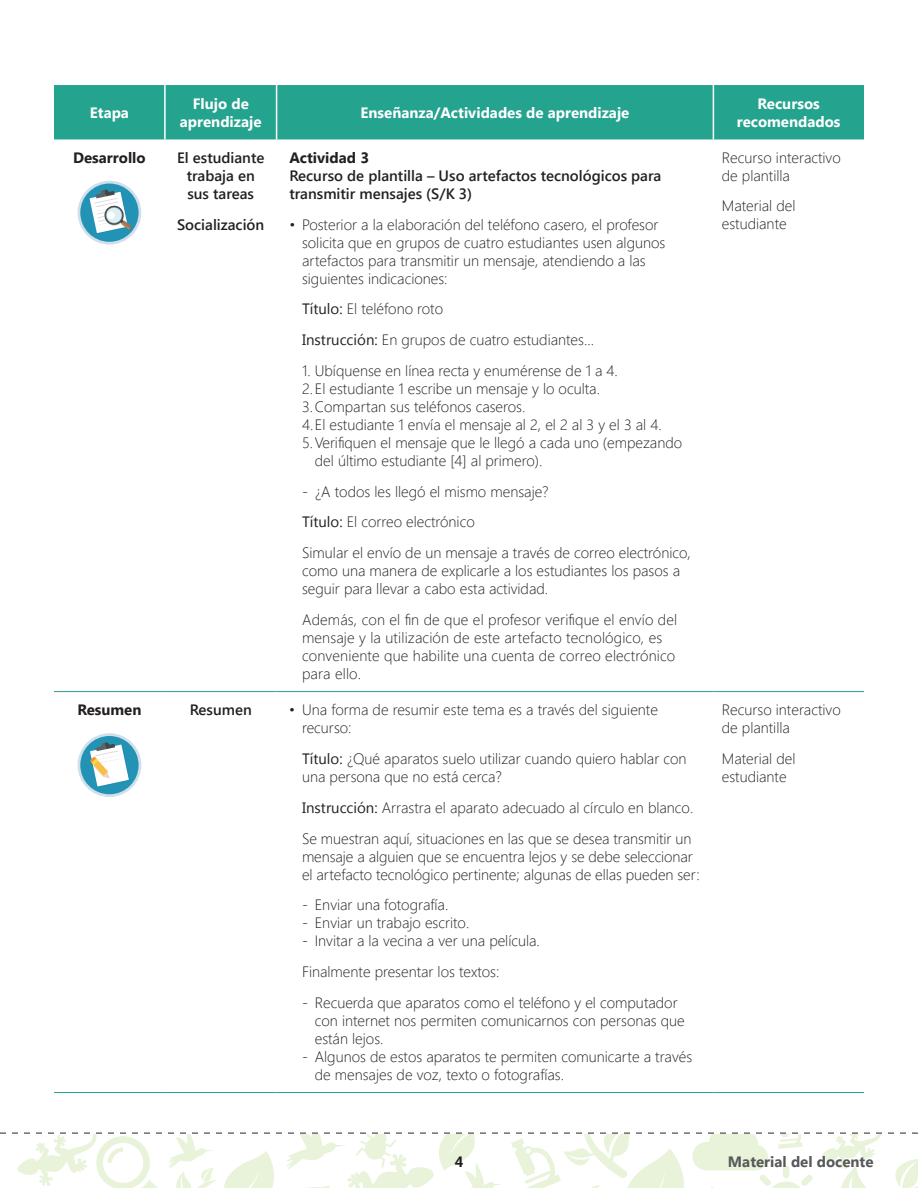
<style>
.page{position:relative;width:918px;height:1188px;background:#fff}
.page>*{position:absolute;margin:0;border:0;box-sizing:border-box;transform-origin:0 0}
.t1{font:300 15px/18px "Segoe UI";color:#231f20}
.t2{font:600 15px/18px "Segoe UI";color:#231f20;text-align:center}
.t3{font:700 15px/18px "Segoe UI";color:#fff;text-align:center}
.t4{font:700 15px "Segoe UI";color:#231f20}
.t5{font:700 15px "Segoe UI";color:#57585a}
.s1{font-weight:400}
</style>
<div class="page">
<svg style="left:0;top:1132px;width:918px;height:56px"></svg>
<div style="left:54px;top:85px;width:810px;height:54px;background:#24a38f"></div>
<hr style="left:54px;top:691px;width:111px;height:1px;background:#24a38f">
<hr style="left:165px;top:691px;width:112px;height:1px;background:#24a38f">
<hr style="left:277px;top:691px;width:436px;height:1px;background:#24a38f">
<hr style="left:713px;top:691px;width:151px;height:1px;background:#24a38f">
<hr style="left:54px;top:1092px;width:111px;height:1px;background:#24a38f">
<hr style="left:165px;top:1092px;width:112px;height:1px;background:#24a38f">
<hr style="left:277px;top:1092px;width:436px;height:1px;background:#24a38f">
<hr style="left:713px;top:1092px;width:151px;height:1px;background:#24a38f">
<hr style="left:164px;top:85px;width:2px;height:54px;background:#fff">
<hr style="left:276px;top:85px;width:1px;height:54px;background:#fff">
<hr style="left:713px;top:85px;width:1px;height:54px;background:#fff">
<svg style="left:78px;top:181px;width:63px;height:64px"></svg>
<div style="left:80px;top:184px;width:59px;height:58px;background:#2293b4;border-radius:50%"></div>
<svg style="left:90px;top:189px;width:42px;height:45px"></svg>
<svg style="left:78px;top:733px;width:63px;height:64px"></svg>
<div style="left:80px;top:736px;width:59px;height:58px;background:#2293b4;border-radius:50%"></div>
<svg style="left:90px;top:742px;width:40px;height:45px"></svg>
<p class="t3" style="left:90px;top:103px;width:41px">Etapa</p>
<p class="t3" style="left:180px;top:94px;width:83px">Flujo de aprendizaje</p>
<p class="t3" style="left:361px;top:103px;width:270px">Enseñanza/Actividades de aprendizaje</p>
<p class="t3" style="left:737px;top:94px;width:105px">Recursos recomendados</p>
<p class="t4" style="left:73px;top:147px;width:74px">Desarrollo</p>
<p class="t2" style="left:177px;top:148px;width:89px">El estudiante trabaja en sus tareas</p>
<p class="t2" style="left:177px;top:215px;width:89px">Socialización</p>
<p class="t4" style="left:289px;top:147px;width:81px">Actividad 3</p>
<p class="t2" style="left:289px;top:166px;width:374px;text-align:left">Recurso de plantilla – Uso artefactos tecnológicos para transmitir mensajes (S/K 3)</p>
<p class="t1" style="left:302px;top:215px;width:365px;text-indent:-13px">• Posterior a la elaboración del teléfono casero, el profesor solicita que en grupos de cuatro estudiantes usen algunos artefactos para transmitir un mensaje, atendiendo a las siguientes indicaciones:</p>
<p class="t1" style="left:302px;top:293px;width:293px;line-height:30.8px"><span class="s1">Título:</span> El teléfono roto<br><span class="s1">Instrucción:</span> En grupos de cuatro estudiantes...</p>
<p class="t1" style="left:302px;top:361px;width:317px">1. Ubíquense en línea recta y enumérense de 1 a 4.<br>2.El estudiante 1 escribe un mensaje y lo oculta.<br>3.Compartan sus teléfonos caseros.</p>
<p class="t1" style="left:302px;top:415px;width:361px">4. El estudiante 1 envía el mensaje al 2, el 2 al 3 y el 3 al 4.</p>
<p class="t1" style="left:315px;top:433px;width:369px;text-indent:-13px">5. Verifiquen el mensaje que le llegó a cada uno (empezando del último estudiante [4] al primero).</p>
<p class="t1" style="left:302px;top:475px;width:390px;line-height:30.8px">- ¿A todos les llegó el mismo mensaje?<br><span class="s1">Título:</span> El correo electrónico<br>Simular el envío de un mensaje a través de correo electrónico,</p>
<p class="t1" style="left:302px;top:561px;width:380px">como una manera de explicarle a los estudiantes los pasos a seguir para llevar a cabo esta actividad.</p>
<p class="t1" style="left:302px;top:610px;width:377px">Además, con el fin de que el profesor verifique el envío del mensaje y la utilización de este artefacto tecnológico, es conveniente que habilite una cuenta de correo electrónico para ello.</p>
<p class="t1" style="left:722px;top:148px;width:120px">Recurso interactivo de plantilla</p>
<p class="t1" style="left:722px;top:196px;width:75px">Material del estudiante</p>
<p class="t4" style="left:77px;top:699px;width:66px">Resumen</p>
<p class="t2" style="left:190px;top:701px;width:64px">Resumen</p>
<p class="t1" style="left:302px;top:700px;width:357px;text-indent:-13px">• Una forma de resumir este tema es a través del siguiente recurso:</p>
<p class="t1" style="left:302px;top:749px;width:386px"><span class="s1">Título:</span> ¿Qué aparatos suelo utilizar cuando quiero hablar con una persona que no está cerca?</p>
<p class="t1" style="left:302px;top:791px;width:393px;line-height:30.8px"><span class="s1">Instrucción:</span> Arrastra el aparato adecuado al círculo en blanco.<br>Se muestran aquí, situaciones en las que se desea transmitir un</p>
<p class="t1" style="left:302px;top:846px;width:399px">mensaje a alguien que se encuentra lejos y se debe seleccionar el artefacto tecnológico pertinente; algunas de ellas pueden ser:</p>
<p class="t1" style="left:302px;top:895px;width:148px">- Enviar una fotografía.</p>
<p class="t1" style="left:302px;top:913px;width:169px">- Enviar un trabajo escrito.</p>
<p class="t1" style="left:302px;top:925px;width:239px;line-height:30.8px">- Invitar a la vecina a ver una película.<br>Finalmente presentar los textos:</p>
<p class="t1" style="left:315px;top:993px;width:371px;text-indent:-13px">- Recuerda que aparatos como el teléfono y el computador con internet nos permiten comunicarnos con personas que están lejos.</p>
<p class="t1" style="left:315px;top:1047px;width:379px;text-indent:-13px">- Algunos de estos aparatos te permiten comunicarte a través de mensajes de voz, texto o fotografías.</p>
<p class="t1" style="left:722px;top:700px;width:120px">Recurso interactivo de plantilla</p>
<p class="t1" style="left:722px;top:749px;width:75px">Material del estudiante</p>
<p class="t4" style="left:455px;top:1151px;width:10px">4</p>
<p class="t5" style="left:728px;top:1151px;width:147px">Material del docente</p>
</div>
